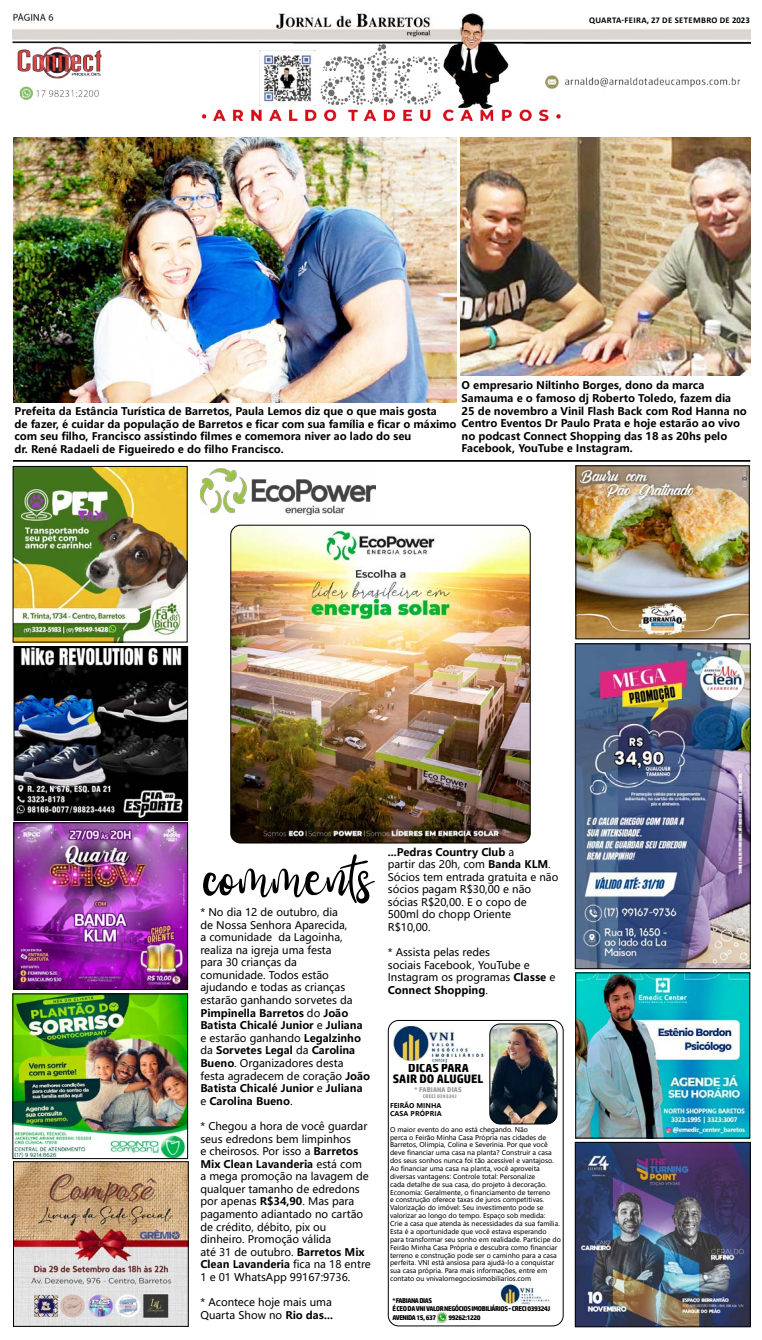
<style>
.page{position:relative;width:762px;height:1340px;background:#fff}
.page>*{position:absolute;margin:0;border:0;box-sizing:border-box;transform-origin:0 0}
.t1{font:52.41px "Aliandra";letter-spacing:.02em;color:#000}
.t2{font:700 12.25px "HP Simplified";color:#000}
.t3{font:10.5px/12.6px "Microsoft Ya Hei UI";color:#000}
.t4{font:700 10.5px/12.6px "Microsoft Ya Hei UI";color:#000}
.t5{font:700 8.75px "Calibri";letter-spacing:.04em;color:#000}
.t6{font:700 7px/8.4px "HP Simplified";letter-spacing:-.06em;color:#000}
.t7{font:700 7px "HP Simplified";letter-spacing:.02em;color:#999}
.t8{font:6.56px/7.9px "Microsoft Ya Hei UI";color:#000}
.t9{font:700 6.56px/7.9px "Microsoft Ya Hei UI";color:#000}
.t10{font:700 5.25px "HP Simplified";letter-spacing:.02em;color:#999}
.s1{font-weight:700}
</style>
<div class="page">
<img style="left:500px;top:1284px;width:50px;height:20px">
<img style="left:13px;top:14px;width:737px;height:107px">
<hr style="left:13px;top:460px;width:737px;height:2px;background:#000">
<img style="left:14px;top:995px;width:172px;height:161px">
<div style="left:12px;top:993px;width:176px;height:165px;border:1px solid #000"></div>
<img style="left:260px;top:50px;width:55px;height:55px">
<img style="left:15px;top:824px;width:171px;height:163px">
<div style="left:13px;top:822px;width:175px;height:167px;border:1px solid #000"></div>
<img style="left:15px;top:1163px;width:172px;height:161px">
<div style="left:13px;top:1161px;width:176px;height:165px;border:1px solid #000"></div>
<img style="left:200px;top:468px;width:175px;height:47px">
<img style="left:15px;top:468px;width:170px;height:172px">
<div style="left:13px;top:466px;width:174px;height:176px;border:1px solid #000"></div>
<img style="left:576px;top:645px;width:172px;height:322px">
<div style="left:574px;top:643px;width:176px;height:326px;border:1px solid #000"></div>
<img style="left:577px;top:467px;width:170px;height:170px">
<div style="left:575px;top:465px;width:174px;height:174px;border:1px solid #000"></div>
<img style="left:231px;top:525px;width:299px;height:318px">
<div style="left:230px;top:525px;width:300px;height:318px;border:1px solid #000;border-radius:10px"></div>
<img style="left:16px;top:648px;width:170px;height:170px">
<div style="left:14px;top:646px;width:174px;height:174px;border:1px solid #000"></div>
<img style="left:577px;top:974px;width:171px;height:162px">
<img style="left:576px;top:1143px;width:172px;height:182px">
<div style="left:574px;top:1141px;width:176px;height:186px;border:1px solid #000"></div>
<div style="left:388px;top:1020px;width:175px;height:306px;border:1px solid #000;border-radius:10px"></div>
<svg style="left:437px;top:1312px;width:10px;height:10px"></svg>
<img style="left:392px;top:1025px;width:94px;height:38px">
<img style="left:491px;top:1025px;width:66px;height:98px">
<div style="left:489px;top:1023px;width:68px;height:101px;border:1px solid #000;border-radius:10px"></div>
<img style="left:13px;top:137px;width:443px;height:266px">
<img style="left:460px;top:137px;width:290px;height:239px">
<p class="t5" style="left:589px;top:14px;width:162px">QUARTA-FEIRA, 27 DE SETEMBRO DE 2023</p>
<p class="t4" style="left:461px;top:379px;width:286px">O empresario Niltinho Borges, dono da marca Samauma e o famoso dj Roberto Toledo, fazem dia 25 de novembro a Vinil Flash Back com Rod Hanna no Centro Eventos Dr Paulo Prata e hoje estarão ao vivo no podcast Connect Shopping das 18 as 20hs pelo Facebook, YouTube e Instagram.</p>
<p class="t4" style="left:14px;top:404px;width:443px">Prefeita da Estância Turística de Barretos, Paula Lemos diz que o que mais gosta<br>de fazer, é cuidar da população de Barretos e ficar com sua família e ficar o máximo com seu filho, Francisco assistindo filmes e comemora niver ao lado do seu<br>dr. René Radaeli de Figueiredo e do filho Francisco.</p>
<h1 class="t1" style="left:204px;top:843px;width:171px">comments</h1>
<p class="t3" style="left:200px;top:905px;width:171px">* No dia 12 de outubro, dia<br>de Nossa Senhora Aparecida,<br>a comunidade da Lagoinha, realiza na igreja uma festa<br>para 30 crianças da<br>comunidade. Todos estão ajudando e todas as crianças estarão ganhando sorvetes da<br><span class="s1">Pimpinella Barretos</span> do <span class="s1">João<br>Batista Chicalé Junior</span> e <span class="s1">Juliana </span>e estarão ganhando <span class="s1">Legalzinho </span>da <span class="s1">Sorvetes Legal</span> da <span class="s1">Carolina<br>Bueno</span>. Organizadores desta festa agradecem de coração <span class="s1">João<br>Batista Chicalé Junior</span> e <span class="s1">Juliana </span>e <span class="s1">Carolina Bueno</span>.</p>
<p class="t3" style="left:200px;top:1119px;width:172px">* Chegou a hora de você guardar seus edredons bem limpinhos<br>e cheirosos. Por isso a <span class="s1">Barretos<br>Mix Clean Lavanderia</span> está com<br>a mega promoção na lavagem de qualquer tamanho de edredons por apenas <span class="s1">R$34,90</span>. Mas para pagamento adiantado no cartão de crédito, débito, pix ou dinheiro. Promoção válida<br>até 31 de outubro. <span class="s1">Barretos Mix<br>Clean Lavanderia</span> fica na 18 entre<br>1 e 01 WhatsApp 99167:9736.</p>
<p class="t3" style="left:200px;top:1295px;width:134px">* Acontece hoje mais uma<br>Quarta Show no <span class="s1">Rio das...</span></p>
<p class="t3" style="left:388px;top:845px;width:172px"><span class="s1">...Pedras Country Club</span> a<br>partir das 20h, com <span class="s1">Banda KLM</span>.<br>Sócios tem entrada gratuita e não sócios pagam R$30,00 e não sócias R$20,00. E o copo de<br>500ml do chopp Oriente<br>R$10,00.</p>
<p class="t3" style="left:388px;top:945px;width:169px">* Assista pelas redes<br>sociais Facebook, YouTube e<br>Instagram os programas <span class="s1">Classe</span> e<br><span class="s1">Connect Shopping</span>.</p>
<p class="t2" style="left:408px;top:1060px;width:62px">DICAS PARA</p>
<p class="t2" style="left:393px;top:1071px;width:92px">SAIR DO ALUGUEL</p>
<p class="t7" style="left:414px;top:1085px;width:49px">* FABIANA DIAS</p>
<p class="t10" style="left:423px;top:1092px;width:35px">CRECI 039324J</p>
<p class="t9" style="left:390px;top:1101px;width:53px">FEIRÃO MINHA<br>CASA PRÓPRIA</p>
<p class="t8" style="left:390px;top:1125px;width:172px">O maior evento do ano está chegando. Não<br>perca o Feirão Minha Casa Própria nas cidades de Barretos, Olímpia, Colina e Severínia. Por que você deve financiar uma casa na planta? Construir a casa dos seus sonhos nunca foi tão acessível e vantajoso.<br>Ao financiar uma casa na planta, você aproveita diversas vantagens: Controle total: Personalize<br>cada detalhe de sua casa, do projeto à decoração.<br>Economia: Geralmente, o financiamento de terreno<br>e construção oferece taxas de juros competitivas.<br>Valorização do imóvel: Seu investimento pode se valorizar ao longo do tempo. Espaço sob medida:<br>Crie a casa que atenda às necessidades da sua família.<br>Esta é a oportunidade que você estava esperando para transformar seu sonho em realidade. Participe do Feirão Minha Casa Própria e descubra como financiar terreno e construção pode ser o caminho para a casa perfeita. VNI está ansiosa para ajudá-lo a conquistar sua casa própria. Para mais informações, entre em contato ou vnivalornegociosimobiliarios.com</p>
<p class="t6" style="left:392px;top:1296px;width:159px">* FABIANA DIAS<br>É CEO DA VNI VALOR NEGÓCIOS IMOBILIÁRIOS - CRECI 039324J<br>AVENIDA 15, 637</p>
<p class="t6" style="left:448px;top:1313px;width:34px">99262:1220</p>
</div>
